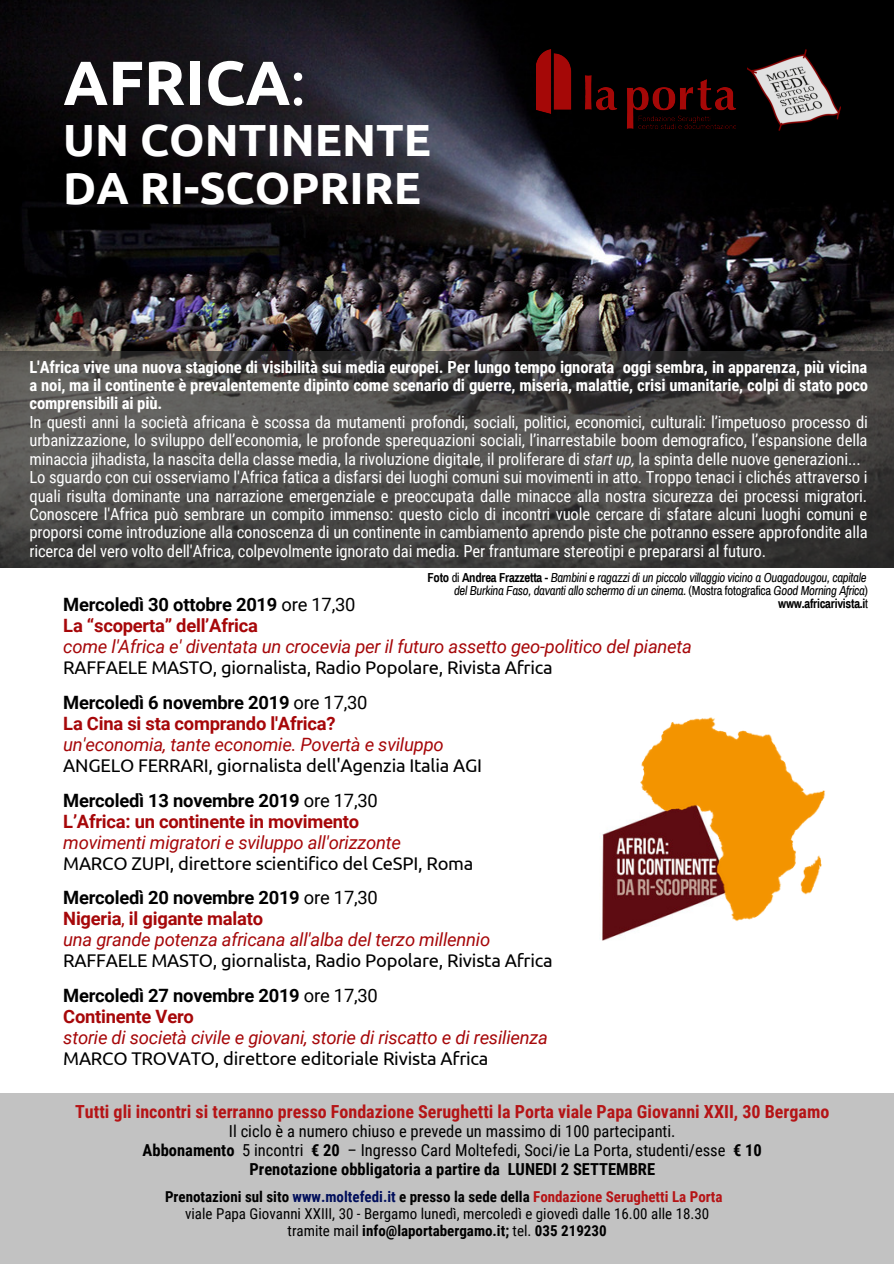
<style>
.page{position:relative;width:894px;height:1264px;background:#fff}
.page>*{position:absolute;margin:0;border:0;box-sizing:border-box;transform-origin:0 0}
.t1{font:700 62.25px "Ubuntu";color:#fff}
.t2{font:700 45px/48px "Ubuntu";color:#fff}
.t3{font:italic 18.3px/21px "Roboto";letter-spacing:-.015em;color:#a60709}
.t4{font:18.3px "Ubuntu";letter-spacing:-.015em;color:#000}
.t5{font:700 18.3px/21px "Roboto";letter-spacing:-.015em;color:#a60709}
.t6{font:700 18.3px/21px "Roboto";letter-spacing:-.015em;color:#000}
.t7{font:700 18px "Roboto Condensed";color:#b51416}
.t8{font:16.65px/18.5px "Roboto Condensed";letter-spacing:-.01em;color:#fff}
.t9{font:700 16.65px/18.5px "Roboto Condensed";letter-spacing:-.01em;color:#fff;text-align:justify}
.t10{font:16.5px/19.2px "Roboto Condensed";color:#000;text-align:center}
.t11{font:15px/17.1px "Roboto Condensed";color:#000;text-align:center}
.t12{font:italic 12.75px/13px "Archivo Narrow";letter-spacing:-.02em;color:#000;text-align:right}
.t13{font:700 12.75px "Archivo Narrow";letter-spacing:-.02em;color:#000}
.s1{font-weight:400}
.s2{font-style:italic}
.s3{font-weight:700;font-style:normal}
.s4{font-style:normal}
.s5{color:#000}
.s6{font-weight:400;color:#000}
.s7{font-weight:700;font-style:normal;color:#000}
.s8{font-style:normal;color:#000}
.s9{color:#a60709}
.s10{font-weight:700}
.s11{font-weight:700;color:#000e5b}
.s12{font-weight:700;color:#b51416}
</style>
<div class="page">
<img style="left:0;top:0;width:893px;height:352px">
<svg style="left:0;top:352px;width:893px;height:216px;background:#494846"></svg>
<img style="left:536px;top:50px;width:198px;height:81px">
<img style="left:602px;top:717px;width:223px;height:224px">
<img style="left:747px;top:50px;width:92px;height:81px">
<div style="left:0;top:1093px;width:893px;height:170px;background:#c2c2c2"></div>
<h1 class="t1" style="left:63px;top:47px;width:244px">AFRICA<span class="s1">:</span></h1>
<h2 class="t2" style="left:63px;top:115px;width:369px">UN CONTINENTE<br>DA RI-SCOPRIRE</h2>
<p class="t9" style="left:29px;top:358px;width:840px">L'Africa vive una nuova stagione di visibilità sui media europei. Per lungo tempo ignorata oggi sembra, in apparenza, più vicina a noi, ma il continente è prevalentemente dipinto come scenario di guerre, miseria, malattie, crisi umanitarie, colpi di stato poco comprensibili ai più.</p>
<p class="t8" style="left:29px;top:413px;width:839px">In questi anni la società africana è scossa da mutamenti profondi, sociali, politici, economici, culturali: l’impetuoso processo di urbanizzazione, lo sviluppo dell’economia, le profonde sperequazioni sociali, l’inarrestabile boom demografico, l’espansione della minaccia jihadista, la nascita della classe media, la rivoluzione digitale, il proliferare di <span class="s2">start up,</span> la spinta delle nuove generazioni...<br>Lo sguardo con cui osserviamo l'Africa fatica a disfarsi dei luoghi comuni sui movimenti in atto. Troppo tenaci i clichés attraverso i quali risulta dominante una narrazione emergenziale e preoccupata dalle minacce alla nostra sicurezza dei processi migratori.<br>Conoscere l'Africa può sembrare un compito immenso: questo ciclo di incontri vuole cercare di sfatare alcuni luoghi comuni e proporsi come introduzione alla conoscenza di un continente in cambiamento aprendo piste che potranno essere approfondite alla ricerca del vero volto dell'Africa, colpevolmente ignorato dai media. Per frantumare stereotipi e prepararsi al futuro.</p>
<p class="t12" style="left:427px;top:570px;width:442px"><span class="s3">Foto</span> <span class="s4">di</span> <span class="s3">Andrea Frazzetta -</span> Bambini e ragazzi di un piccolo villaggio vicino a Ouagadougou, capitale del Burkina Faso, davanti allo schermo di un cinema. <span class="s4">(Mostra fotografica</span> Good Morning Africa<span class="s4">)</span></p>
<p class="t6" style="left:63px;top:594px;width:293px">Mercoledì 30 ottobre 2019 <span class="s1">ore 17,30</span></p>
<p class="t13" style="left:778px;top:596px;width:91px">www.africarivista.i<span class="s1">t</span></p>
<p class="t5" style="left:63px;top:615px;width:196px">La “scoperta” dell’Africa</p>
<p class="t3" style="left:63px;top:636px;width:630px">come l'Africa e' diventata un crocevia per il futuro assetto geo-politico del pianeta</p>
<p class="t4" style="left:63px;top:656px;width:491px">RAFFAELE MASTO, giornalista, Radio Popolare, Rivista Africa</p>
<p class="t5" style="left:63px;top:692px;width:305px"><span class="s5">Mercoledì 6 novembre 2019</span> <span class="s6">ore 17,30<br></span>La Cina si sta comprando l'Africa?</p>
<p class="t3" style="left:63px;top:734px;width:382px">un'economia, tante economie. Povertà e sviluppo</p>
<p class="t4" style="left:63px;top:754px;width:420px">ANGELO FERRARI, giornalista dell'Agenzia Italia AGI</p>
<p class="t5" style="left:63px;top:789px;width:316px"><span class="s5">Mercoledì 13 novembre 2019</span> <span class="s6">ore 17,30<br></span>L’Africa: un continente in movimento</p>
<p class="t3" style="left:63px;top:831px;width:339px">movimenti migratori e sviluppo all'orizzonte</p>
<p class="t4" style="left:63px;top:852px;width:411px">MARCO ZUPI, direttore scientifico del CeSPI, Roma</p>
<p class="t3" style="left:63px;top:887px;width:428px"><span class="s7">Mercoledì 20 novembre 2019</span> <span class="s8">ore 17,30<br></span><span class="s3">Nigeria</span><span class="s4">,</span> <span class="s3">il gigante malato<br></span>una grande potenza africana all'alba del terzo millennio</p>
<p class="t4" style="left:63px;top:950px;width:491px">RAFFAELE MASTO, giornalista, Radio Popolare, Rivista Africa</p>
<p class="t6" style="left:63px;top:985px;width:316px">Mercoledì 27 novembre 2019 <span class="s1">ore 17,30<br></span><span class="s9">Continente Vero</span></p>
<p class="t3" style="left:63px;top:1027px;width:486px">storie di società civile e giovani, storie di riscatto e di resilienza</p>
<p class="t4" style="left:63px;top:1048px;width:426px">MARCO TROVATO, direttore editoriale Rivista Africa</p>
<p class="t7" style="left:75px;top:1100px;width:755px">Tutti gli incontri si terranno presso Fondazione Serughetti la Porta viale Papa Giovanni XXII, 30 Bergamo</p>
<p class="t10" style="left:143px;top:1121px;width:620px">Il ciclo è a numero chiuso e prevede un massimo di 100 partecipanti.<br><span class="s10">Abbonamento</span> 5 incontri <span class="s10">€ 20</span> – Ingresso Card Moltefedi, Soci/ie La Porta, studenti/esse <span class="s10">€ 10<br>Prenotazione obbligatoria a partire da LUNEDI 2 SETTEMBRE</span></p>
<p class="t11" style="left:165px;top:1188px;width:558px"><span class="s10">Prenotazioni sul sito</span> <span class="s11">www.moltefedi.it</span> <span class="s10">e presso la sede della</span> <span class="s12">Fondazione Serughetti La Porta </span>viale Papa Giovanni XXIII, 30 - Bergamo lunedì, mercoledì e giovedì dalle 16.00 alle 18.30 tramite mail <span class="s10">info@laportabergamo.it;</span> tel. <span class="s10">035 219230</span></p>
</div>
